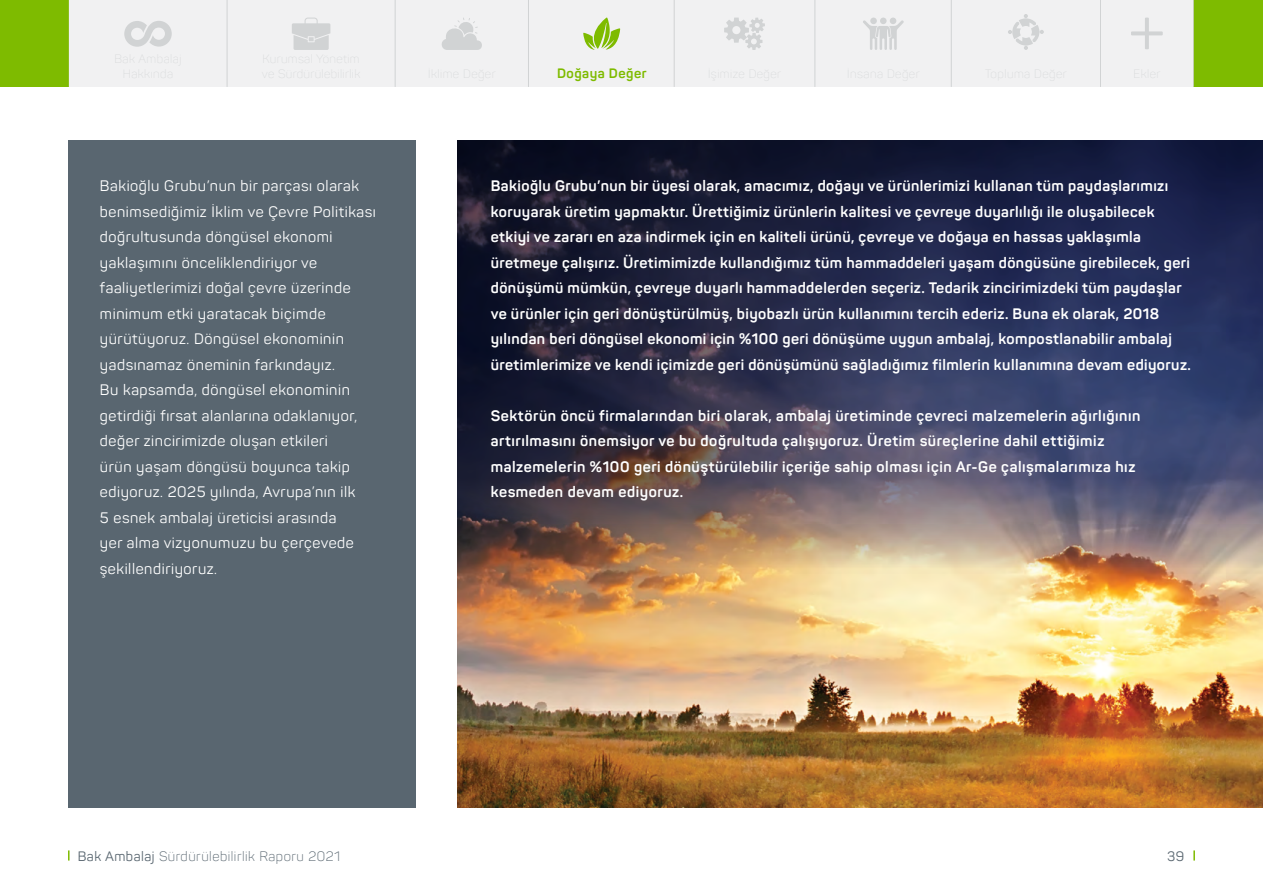
<style>
.page{position:relative;width:1263px;height:893px;background:#fff}
.page>*{position:absolute;margin:0;border:0;box-sizing:border-box;transform-origin:0 0}
.t1{font:700 15px/25.5px "Panton";letter-spacing:.03em;color:#fff}
.t2{font:15px/25.5px "Panton";letter-spacing:.04em;color:#fff}
.t3{font:300 13.5px "Panton";letter-spacing:.04em;color:#596670}
.t4{font:700 13.5px "Panton";letter-spacing:.04em;color:#7ebb00}
.t5{font:13.5px "Panton";color:#596670}
.s1{font-weight:400}
</style>
<div class="page">
<div style="left:0;top:0;width:70px;height:87px;background:#7ebb00"></div>
<div style="left:1193px;top:0;width:70px;height:87px;background:#7ebb00"></div>
<svg style="left:68px;top:850px;width:2px;height:10px"></svg>
<svg style="left:1193px;top:850px;width:2px;height:10px"></svg>
<hr style="left:1193px;top:0;width:1px;height:87px;background:#d1d3d4">
<div style="left:528px;top:0;width:147px;height:87px;background:#f1f1f2"></div>
<svg style="left:583px;top:18px;width:37px;height:32px"></svg>
<div style="left:69px;top:0;width:158px;height:87px;background:#f1f1f2"></div>
<svg style="left:124px;top:21px;width:48px;height:26px"></svg>
<div style="left:227px;top:0;width:168px;height:87px;background:#f1f1f2"></div>
<svg style="left:292px;top:18px;width:38px;height:32px"></svg>
<div style="left:395px;top:0;width:133px;height:87px;background:#f1f1f2"></div>
<svg style="left:442px;top:18px;width:40px;height:32px"></svg>
<div style="left:674px;top:0;width:141px;height:87px;background:#f1f1f2"></div>
<svg style="left:724px;top:18px;width:41px;height:32px"></svg>
<div style="left:815px;top:0;width:136px;height:87px;background:#f1f1f2"></div>
<svg style="left:863px;top:18px;width:41px;height:32px"></svg>
<div style="left:951px;top:0;width:149px;height:87px;background:#f1f1f2"></div>
<svg style="left:1008px;top:14px;width:36px;height:36px"></svg>
<div style="left:1100px;top:0;width:93px;height:87px;background:#f1f1f2"></div>
<svg style="left:1131px;top:18px;width:32px;height:31px"></svg>
<hr style="left:395px;top:0;width:1px;height:87px;background:#d1d3d4">
<hr style="left:528px;top:0;width:1px;height:87px;background:#d1d3d4">
<hr style="left:674px;top:0;width:1px;height:87px;background:#d1d3d4">
<hr style="left:814px;top:0;width:1px;height:87px;background:#d1d3d4">
<hr style="left:951px;top:0;width:1px;height:87px;background:#d1d3d4">
<hr style="left:1100px;top:0;width:1px;height:87px;background:#d1d3d4">
<hr style="left:227px;top:0;width:1px;height:87px;background:#d1d3d4">
<img style="left:458px;top:574px;width:805px;height:234px">
<img style="left:458px;top:140px;width:805px;height:434px">
<div style="left:68px;top:140px;width:347px;height:668px;background:#596670"></div>
<p class="t4" style="left:557px;top:64px;width:91px">Doğaya Değer</p>
<p class="t2" style="left:100px;top:173px;width:277px">Bakioğlu Grubu’nun bir parçası olarak benimsediğimiz İklim ve Çevre Politikası doğrultusunda döngüsel ekonomi yaklaşımını önceliklendiriyor ve faaliyetlerimizi doğal çevre üzerinde minimum etki yaratacak biçimde yürütüyoruz. Döngüsel ekonominin yadsınamaz öneminin farkındayız.<br>Bu kapsamda, döngüsel ekonominin getirdiği fırsat alanlarına odaklanıyor, değer zincirimizde oluşan etkileri<br>ürün yaşam döngüsü boyunca takip ediyoruz. 2025 yılında, Avrupa’nın ilk<br>5 esnek ambalaj üreticisi arasında<br>yer alma vizyonumuzu bu çerçevede şekillendiriyoruz.</p>
<p class="t1" style="left:491px;top:173px;width:702px">Bakioğlu Grubu’nun bir üyesi olarak, amacımız, doğayı ve ürünlerimizi kullanan tüm paydaşlarımızı koruyarak üretim yapmaktır. Ürettiğimiz ürünlerin kalitesi ve çevreye duyarlılığı ile oluşabilecek etkiyi ve zararı en aza indirmek için en kaliteli ürünü, çevreye ve doğaya en hassas yaklaşımla üretmeye çalışırız. Üretimimizde kullandığımız tüm hammaddeleri yaşam döngüsüne girebilecek, geri dönüşümü mümkün, çevreye duyarlı hammaddelerden seçeriz. Tedarik zincirimizdeki tüm paydaşlar ve ürünler için geri dönüştürülmüş, biyobazlı ürün kullanımını tercih ederiz. Buna ek olarak, 2018 yılından beri döngüsel ekonomi için %100 geri dönüşüme uygun ambalaj, kompostlanabilir ambalaj üretimlerimize ve kendi içimizde geri dönüşümünü sağladığımız filmlerin kullanımına devam ediyoruz.</p>
<p class="t1" style="left:491px;top:403px;width:651px">Sektörün öncü firmalarından biri olarak, ambalaj üretiminde çevreci malzemelerin ağırlığının artırılmasını önemsiyor ve bu doğrultuda çalışıyoruz. Üretim süreçlerine dahil ettiğimiz malzemelerin %100 geri dönüştürülebilir içeriğe sahip olması için Ar-Ge çalışmalarımıza hız kesmeden devam ediyoruz.</p>
<p class="t3" style="left:78px;top:848px;width:264px"><span class="s1">Bak Ambalaj</span> Sürdürülebilirlik Raporu 2021</p>
<p class="t5" style="left:1167px;top:848px;width:19px">39</p>
</div>
